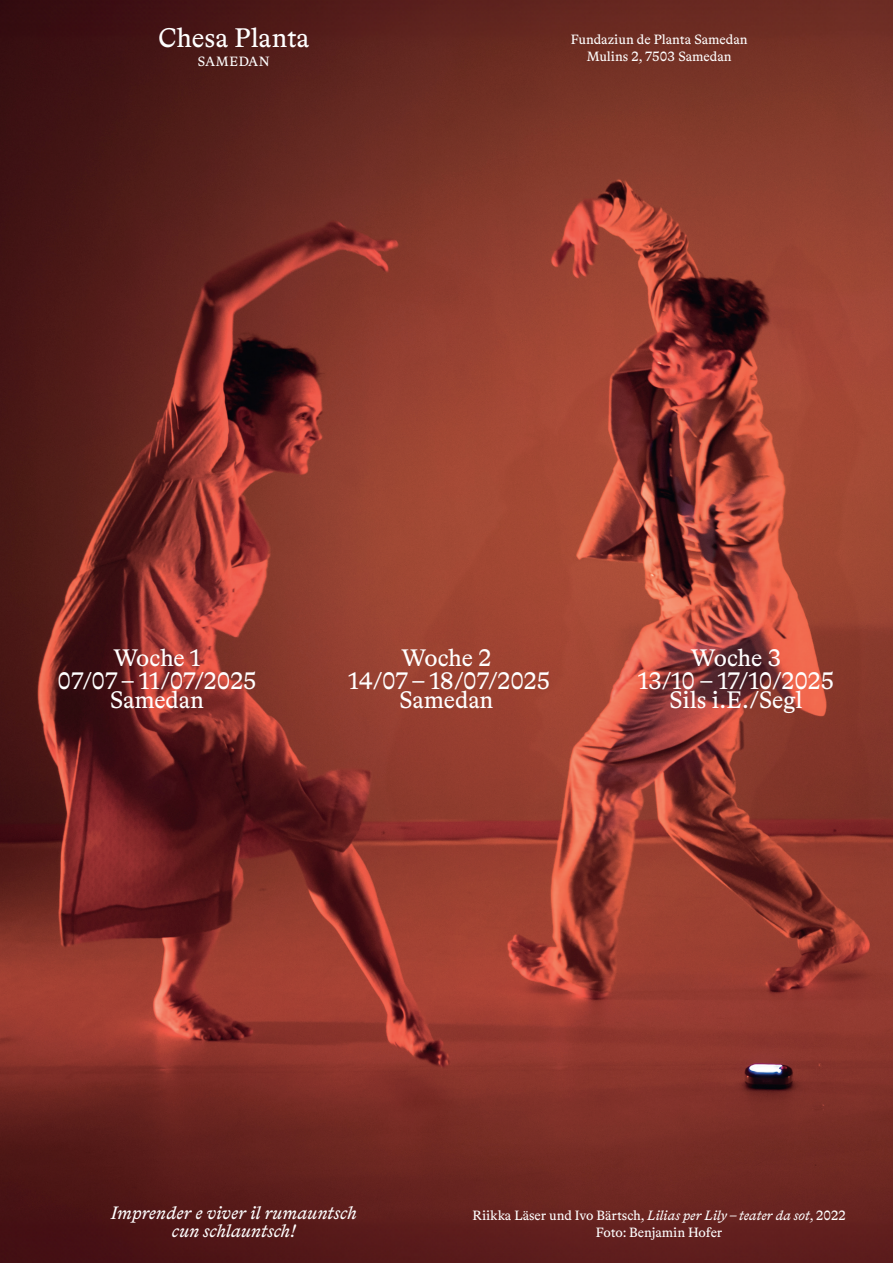
<style>
.page{position:relative;width:893px;height:1263px;background:#fff}
.page>*{position:absolute;margin:0;border:0;box-sizing:border-box;transform-origin:0 0}
.t1{font:27px "Bradford LL";letter-spacing:.005em;color:#fff}
.t2{font:24px/22.5px "Bradford LL";color:#fff;text-align:center}
.t3{font:italic 18px/18px "Bradford LL";letter-spacing:-.005em;color:#fff;text-align:center}
.t4{font:13.5px/16.5px "Bradford LL";color:#fff;text-align:center}
.t5{font:13.5px "Bradford LL";letter-spacing:.04em;color:#fff}
.s1{font-style:italic}
</style>
<div class="page">
<img style="left:0;top:0;width:893px;height:1263px">
<h1 class="t1" style="left:158px;top:20px;width:152px">Chesa Planta</h1>
<p class="t5" style="left:198px;top:53px;width:73px">SAMEDAN</p>
<p class="t4" style="left:571px;top:31px;width:178px">Fundaziun de Planta Samedan<br>Mulins 2, 7503 Samedan</p>
<h2 class="t2" style="left:58px;top:646px;width:200px">Woche 1<br>07/07 – 11/07/2025</h2>
<h2 class="t2" style="left:110px;top:688px;width:95px">Samedan</h2>
<h2 class="t2" style="left:349px;top:646px;width:203px">Woche 2<br>14/07 – 18/07/2025</h2>
<h2 class="t2" style="left:400px;top:688px;width:95px">Samedan</h2>
<h2 class="t2" style="left:638px;top:646px;width:197px">Woche 3<br>13/10 – 17/10/2025</h2>
<h2 class="t2" style="left:670px;top:688px;width:134px">Sils i.E./Segl</h2>
<h3 class="t3" style="left:111px;top:1203px;width:248px">Imprender e viver il rumauntsch cun schlauntsch!</h3>
<p class="t4" style="left:472px;top:1206px;width:375px">Riikka Läser und Ivo Bärtsch, <span class="s1">Lilias per Lily – teater da sot</span>, 2022<br>Foto: Benjamin Hofer</p>
</div>
